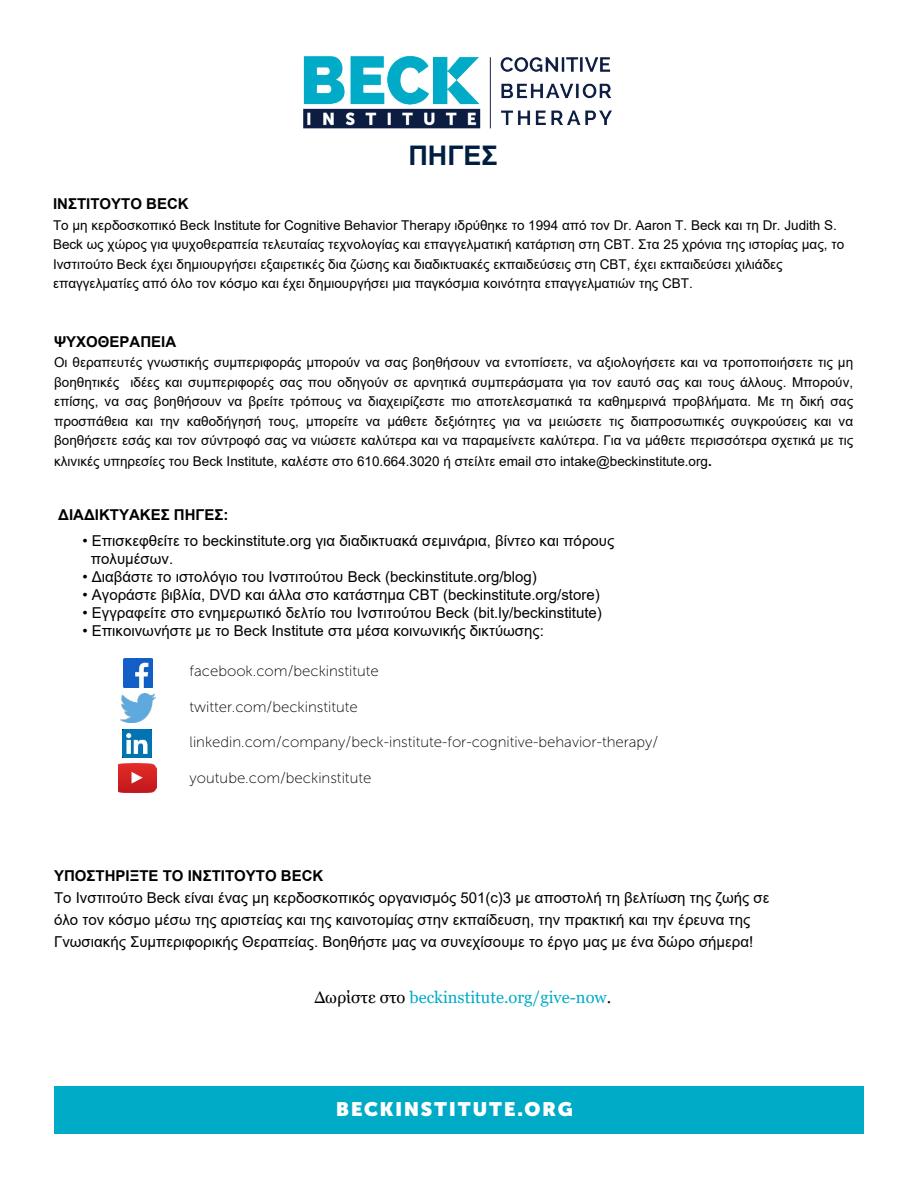
<style>
.page{position:relative;width:918px;height:1188px;background:#fff}
.page>*{position:absolute;margin:0;border:0;box-sizing:border-box;transform-origin:0 0}
.t1{font:700 27px "Arial";color:#001e42}
.t2{font:900 19.5px "Museo Sans Display";letter-spacing:.1em;color:#fff}
.t3{font:16.5px "Georgia";color:#00abc8}
.t4{font:15px/18px "Arial";color:#000}
.t5{font:15px/22px "Arial";color:#000}
.t6{font:15px "Museo Sans 100";color:#000}
.t7{font:700 15px "Arial";color:#000}
.t8{font:13.5px/19.5px "Arial";color:#000}
.s1{font-weight:700}
.s2{color:#000}
</style>
<div class="page">
<img style="left:304px;top:56px;width:308px;height:73px">
<div style="left:54px;top:1087px;width:810px;height:47px;background:#00abc8"></div>
<img style="left:124px;top:659px;width:28px;height:29px">
<img style="left:120px;top:694px;width:36px;height:28px">
<img style="left:123px;top:729px;width:28px;height:29px">
<img style="left:118px;top:764px;width:38px;height:29px">
<h1 class="t1" style="left:408px;top:137px;width:91px">ΠΗΓΕΣ</h1>
<p class="t7" style="left:53px;top:194px;width:137px">ΙΝΣΤΙΤΟΥΤΟ BECK</p>
<p class="t8" style="left:53px;top:215px;width:793px">Το μη κερδοσκοπικό Beck Institute for Cognitive Behavior Therapy ιδρύθηκε το 1994 από τον Dr. Aaron T. Beck και τη Dr. Judith S.<br>Beck ως χώρος για ψυχοθεραπεία τελευταίας τεχνολογίας και επαγγελματική κατάρτιση στη CBT. Στα 25 χρόνια της ιστορίας μας, το Ινστιτούτο Beck έχει δημιουργήσει εξαιρετικές δια ζώσης και διαδικτυακές εκπαιδεύσεις στη CBT, έχει εκπαιδεύσει χιλιάδες επαγγελματίες από όλο τον κόσμο και έχει δημιουργήσει μια παγκόσμια κοινότητα επαγγελματιών της CBT.</p>
<p class="t7" style="left:54px;top:331px;width:124px">ΨΥΧΟΘΕΡΑΠΕΙΑ</p>
<p class="t8" style="left:54px;top:352px;width:801px;text-align:justify">Οι θεραπευτές γνωστικής συμπεριφοράς μπορούν να σας βοηθήσουν να εντοπίσετε, να αξιολογήσετε και να τροποποιήσετε τις μη βοηθητικές ιδέες και συμπεριφορές σας που οδηγούν σε αρνητικά συμπεράσματα για τον εαυτό σας και τους άλλους. Μπορούν, επίσης, να σας βοηθήσουν να βρείτε τρόπους να διαχειρίζεστε πιο αποτελεσματικά τα καθημερινά προβλήματα. Με τη δική σας προσπάθεια και την καθοδήγησή τους, μπορείτε να μάθετε δεξιότητες για να μειώσετε τις διαπροσωπικές συγκρούσεις και να βοηθήσετε εσάς και τον σύντροφό σας να νιώσετε καλύτερα και να παραμείνετε καλύτερα. Για να μάθετε περισσότερα σχετικά με τις</p>
<p class="t8" style="left:54px;top:452px;width:659px">κλινικές υπηρεσίες του Beck Institute, καλέστε στο 610.664.3020 ή στείλτε email στο intake@beckinstitute.org<span class="s1">.</span></p>
<p class="t7" style="left:58px;top:504px;width:172px">ΔΙΑΔΙΚΤΥΑΚΕΣ ΠΗΓΕΣ:</p>
<p class="t4" style="left:91px;top:531px;width:525px;text-indent:-8px">• Επισκεφθείτε το beckinstitute.org για διαδικτυακά σεμινάρια, βίντεο και πόρους πολυμέσων.</p>
<p class="t4" style="left:83px;top:567px;width:456px">• Διαβάστε το ιστολόγιο του Ινστιτούτου Beck (beckinstitute.org/blog)</p>
<p class="t4" style="left:83px;top:585px;width:519px">• Αγοράστε βιβλία, DVD και άλλα στο κατάστημα CBT (beckinstitute.org/store)</p>
<p class="t4" style="left:83px;top:603px;width:521px">• Εγγραφείτε στο ενημερωτικό δελτίο του Ινστιτούτου Beck (bit.ly/beckinstitute)</p>
<p class="t4" style="left:83px;top:621px;width:463px">• Επικοινωνήστε με το Beck Institute στα μέσα κοινωνικής δικτύωσης:</p>
<p class="t6" style="left:190px;top:663px;width:191px">facebook.com/beckinstitute</p>
<p class="t6" style="left:190px;top:698px;width:170px">twitter.com/beckinstitute</p>
<p class="t6" style="left:190px;top:734px;width:470px">linkedin.com/company/beck-institute-for-cognitive-behavior-therapy/</p>
<p class="t6" style="left:190px;top:770px;width:183px">youtube.com/beckinstitute</p>
<p class="t7" style="left:54px;top:865px;width:271px">ΥΠΟΣΤΗΡΙΞΤΕ ΤΟ ΙΝΣΤΙΤΟΥΤΟ BECK</p>
<p class="t5" style="left:54px;top:887px;width:717px">Το Ινστιτούτο Beck είναι ένας μη κερδοσκοπικός οργανισμός 501(c)3 με αποστολή τη βελτίωση της ζωής σε όλο τον κόσμο μέσω της αριστείας και της καινοτομίας στην εκπαίδευση, την πρακτική και την έρευνα της<br>Γνωσιακής Συμπεριφορικής Θεραπείας. Βοηθήστε μας να συνεχίσουμε το έργο μας με ένα δώρο σήμερα!</p>
<p class="t3" style="left:314px;top:987px;width:298px"><span class="s2">Δωρίστε στο</span> beckinstitute.org/give-now<span class="s2">.</span></p>
<h2 class="t2" style="left:336px;top:1098px;width:238px">BECKINSTITUTE.ORG</h2>
</div>
